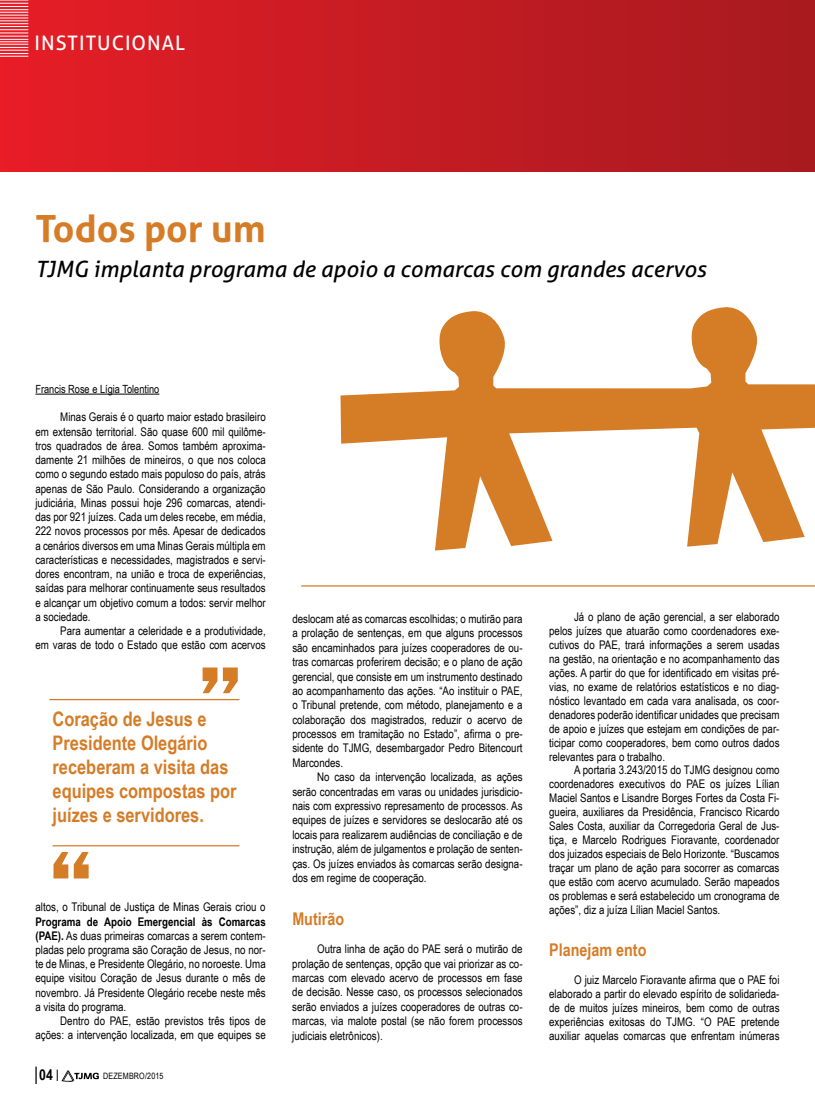
<style>
.page{position:relative;width:815px;height:1101px;background:#fff}
.page>*{position:absolute;margin:0;border:0;box-sizing:border-box;transform-origin:0 0}
.t1{font:700 37.5px "Aller";color:#d57c27}
.t2{font:italic 22.5px "Aller";color:#000}
.t3{font:700 20px/24px "Arial Narrow";color:#d57c27}
.t4{font:20px "Aller";letter-spacing:.05em;color:#fff}
.t5{font:700 17.5px "Arial Narrow";color:#d57c27}
.t6{font:700 15px "Arial Narrow";color:#000}
.t7{font:11.88px/13.9px "Arial Narrow";color:#000;text-align:justify}
.t8{font:11.25px "Arial Narrow";color:#000}
.t9{font:8.75px "Arial Narrow";letter-spacing:.02em;color:#000}
.s1{font-weight:700}
</style>
<div class="page">
<hr style="left:301px;top:585px;width:514px;height:1px;background:#d57c27">
<svg style="left:340px;top:307px;width:475px;height:243px"></svg>
<svg style="left:35px;top:1066px;width:2px;height:17px"></svg>
<svg style="left:57px;top:1069px;width:42px;height:12px"></svg>
<hr style="left:35px;top:393px;width:124px;height:1px;background:#000">
<div style="left:0;top:0;width:815px;height:171px;background:linear-gradient(to right,#e51d26,#a61a1f)"></div>
<svg style="left:203px;top:667px;width:35px;height:26px"></svg>
<svg style="left:53px;top:852px;width:36px;height:26px"></svg>
<hr style="left:53px;top:845px;width:186px;height:1px;background:#d57c27">
<hr style="left:49px;top:698px;width:190px;height:2px;background:#d57c27">
<svg style="left:0;top:0;width:28px;height:57px;background:#ef6970"></svg>
<h3 class="t4" style="left:35px;top:31px;width:152px">INSTITUCIONAL</h3>
<h1 class="t1" style="left:35px;top:206px;width:232px">Todos por um</h1>
<h2 class="t2" style="left:35px;top:255px;width:672px">TJMG implanta programa de apoio a comarcas com grandes acervos</h2>
<p class="t8" style="left:35px;top:380px;width:125px">Francis Rose e Lígia Tolentino</p>
<p class="t7" style="left:35px;top:409px;width:232px;line-height:14.2px;text-indent:25px">Minas Gerais é o quarto maior estado brasileiro em extensão territorial. São quase 600 mil quilôme&shy;tros quadrados de área. Somos também aproxima&shy;damente 21 milhões de mineiros, o que nos coloca como o segundo estado mais populoso do país, atrás apenas de São Paulo. Considerando a organização judiciária, Minas possui hoje 296 comarcas, atendi&shy;das por 921 juízes. Cada um deles recebe, em média, 222 novos processos por mês. Apesar de dedicados a cenários diversos em uma Minas Gerais múltipla em características e necessidades, magistrados e servi&shy;dores encontram, na união e troca de experiências, saídas para melhorar continuamente seus resultados e alcançar um objetivo comum a todos: servir melhor a sociedade.</p>
<p class="t7" style="left:35px;top:623px;width:232px;line-height:14.2px;text-align:right">Para aumentar a celeridade e a produtividade,<br>em varas de todo o Estado que estão com acervos</p>
<h3 class="t3" style="left:53px;top:706px;width:186px">Coração de Jesus e<br>Presidente Olegário receberam a visita das equipes compostas por juízes e servidores.</h3>
<p class="t7" style="left:35px;top:899px;width:232px">altos, o Tribunal de Justiça de Minas Gerais criou o</p>
<p class="t7" style="left:35px;top:913px;width:232px;line-height:14.2px"><span class="s1">Programa de Apoio Emergencial às Comarcas (Pae).</span> As duas primeiras comarcas a serem contem&shy;pladas pelo programa são Coração de Jesus, no nor&shy;te de Minas, e Presidente Olegário, no noroeste. Uma equipe visitou Coração de Jesus durante o mês de novembro. Já Presidente Olegário recebe neste mês a visita do programa.</p>
<p class="t7" style="left:35px;top:1013px;width:232px;line-height:14.2px;text-align:right">Dentro do Pae , estão previstos três tipos de ações: a intervenção localizada, em que equipes se</p>
<p class="t6" style="left:39px;top:1063px;width:15px">04</p>
<p class="t9" style="left:103px;top:1069px;width:62px">DEZEMBRO/2015</p>
<p class="t7" style="left:292px;top:611px;width:232px;line-height:14.4px">deslocam até as comarcas escolhidas; o mutirão para a prolação de sentenças, em que alguns processos são encaminhados para juízes cooperadores de ou&shy;tras comarcas proferirem decisão; e o plano de ação gerencial, que consiste em um instrumento destinado ao acompanhamento das ações. “Ao instituir o Pae , o Tribunal pretende, com método, planejamento e a colaboração dos magistrados, reduzir o acervo de processos em tramitação no Estado”, afirma o pre&shy;sidente do TJMG, desembargador Pedro Bitencourt Marcondes.</p>
<p class="t7" style="left:292px;top:769px;width:232px;line-height:14.4px;text-indent:25px">No caso da intervenção localizada, as ações serão concentradas em varas ou unidades jurisdicio&shy;nais com expressivo represamento de processos. As equipes de juízes e servidores se deslocarão até os locais para realizarem audiências de conciliação e de instrução, além de julgamentos e prolação de senten&shy;ças. Os juízes enviados às comarcas serão designa&shy;dos em regime de cooperação.</p>
<h3 class="t5" style="left:292px;top:905px;width:53px">Mutirão</h3>
<p class="t7" style="left:292px;top:941px;width:232px;line-height:14.4px;text-indent:25px">Outra linha de ação do Pae será o mutirão de prolação de sentenças, opção que vai priorizar as co&shy;marcas com elevado acervo de processos em fase de decisão. Nesse caso, os processos selecionados serão enviados a juízes cooperadores de outras co&shy;marcas, via malote postal (se não forem processos judiciais eletrônicos).</p>
<p class="t7" style="left:549px;top:609px;width:232px;text-indent:25px">Já o plano de ação gerencial, a ser elaborado pelos juízes que atuarão como coordenadores exe&shy;cutivos do Pae , trará informações a serem usadas na gestão, na orientação e no acompanhamento das ações. A partir do que for identificado em visitas pré&shy;vias, no exame de relatórios estatísticos e no diag&shy;nóstico levantado em cada vara analisada, os coor&shy;denadores poderão identificar unidades que precisam de apoio e juízes que estejam em condições de par&shy;ticipar como cooperadores, bem como outros dados relevantes para o trabalho.</p>
<p class="t7" style="left:549px;top:762px;width:232px;text-indent:25px">A portaria 3.243/2015 do TJMG designou como coordenadores executivos do Pae os juízes Lílian Maciel Santos e Lisandre Borges Fortes da Costa Fi&shy;gueira, auxiliares da Presidência, Francisco Ricardo Sales Costa, auxiliar da Corregedoria Geral de Jus&shy;tiça, e Marcelo Rodrigues Fioravante, coordenador dos juizados especiais de Belo Horizonte. “Buscamos traçar um plano de ação para socorrer as comarcas que estão com acervo acumulado. Serão mapeados os problemas e será estabelecido um cronograma de ações”, diz a juíza Lílian Maciel Santos.</p>
<h3 class="t5" style="left:549px;top:936px;width:99px">Planejam ento</h3>
<p class="t7" style="left:549px;top:972px;width:232px;text-indent:25px">O juiz Marcelo Fioravante afirma que o Pae foi elaborado a partir do elevado espírito de solidarieda&shy;de de muitos juízes mineiros, bem como de outras experiências exitosas do TJMG. “O Pae pretende auxiliar aquelas comarcas que enfrentam inúmeras</p>
</div>
